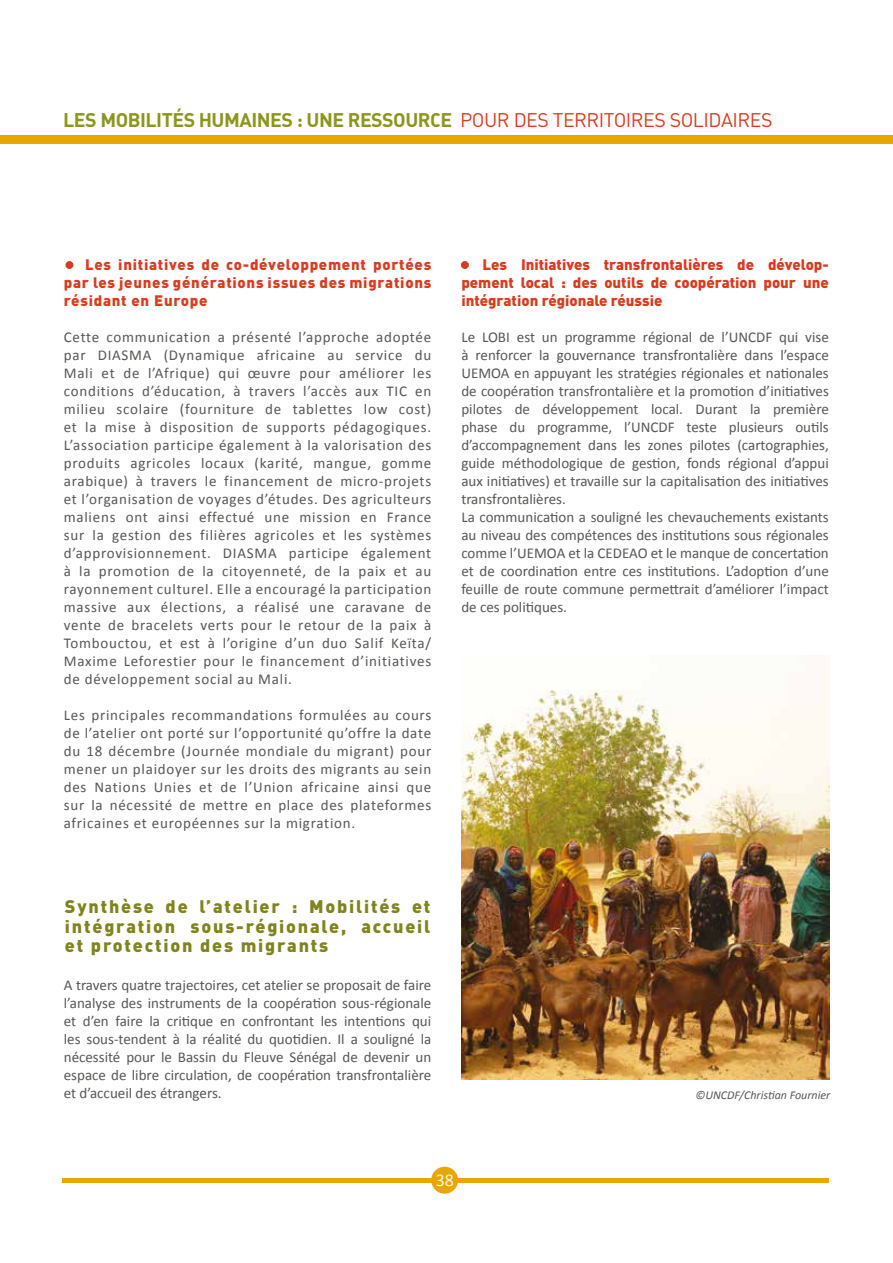
<style>
.page{position:relative;width:893px;height:1263px;background:#fff}
.page>*{position:absolute;margin:0;border:0;box-sizing:border-box;transform-origin:0 0}
.t1{font:19.5px "DIN Bold Alternate";letter-spacing:-.025em;color:#8c961c}
.t2{font:900 18px/19.5px "DIN";letter-spacing:.1em;color:#80841e;text-align:justify}
.t3{font:18px "Calibri";color:#fff}
.t4{font:15px/18px "Calibri";color:#575756;text-align:justify}
.t5{font:900 15px/18px "DIN";letter-spacing:.01em;color:#d73c1f;text-align:justify}
.t6{font:italic 12px "Calibri";color:#575756}
.s1{font-family:"DIN";color:#d73c1f}
</style>
<div class="page">
<div style="left:65px;top:261px;width:8px;height:8px;border:3px solid #d73c1f;border-radius:50%"></div>
<div style="left:461px;top:261px;width:8px;height:8px;border:3px solid #d73c1f;border-radius:50%"></div>
<img style="left:462px;top:672px;width:368px;height:408px">
<hr style="left:63px;top:1178px;width:830px;height:4px;background:#e8a600">
<div style="left:431px;top:1167px;width:27px;height:27px;background:#e8a600;border-radius:50%"></div>
<div style="left:829px;top:1167px;width:64px;height:96px;background:#fff"></div>
<div style="left:0;top:135px;width:893px;height:9px;background:#e8a600"></div>
<h1 class="t1" style="left:63px;top:107px;width:711px">LES MOBILITÉS HUMAINES : UNE RESSOURCE <span class="s1">POUR DES TERRITOIRES SOLIDAIRES</span></h1>
<p class="t5" style="left:64px;top:255px;width:369px">• Les initiatives de co-développement portées par les jeunes générations issues des migrations résidant en Europe</p>
<p class="t4" style="left:64px;top:327px;width:369px">Cette communication a présenté l’approche adoptée par DIASMA (Dynamique africaine au service du Mali et de l’Afrique) qui œuvre pour améliorer les conditions d’éducation, à travers l’accès aux TIC en milieu scolaire (fourniture de tablettes low cost) et la mise à disposition de supports pédagogiques.<br>L’association participe également à la valorisation des produits agricoles locaux (karité, mangue, gomme arabique) à travers le financement de micro-projets et l’organisation de voyages d’études. Des agriculteurs maliens ont ainsi effectué une mission en France sur la gestion des filières agricoles et les systèmes d’approvisionnement. DIASMA participe également à la promotion de la citoyenneté, de la paix et au rayonnement culturel. Elle a encouragé la participation massive aux élections, a réalisé une caravane de vente de bracelets verts pour le retour de la paix à Tombouctou, et est à l’origine d’un duo Salif Keïta/ Maxime Leforestier pour le financement d’initiatives de développement social au Mali.</p>
<p class="t4" style="left:64px;top:705px;width:369px">Les principales recommandations formulées au cours de l’atelier ont porté sur l’opportunité qu’offre la date du 18 décembre (Journée mondiale du migrant) pour mener un plaidoyer sur les droits des migrants au sein des Nations Unies et de l’Union africaine ainsi que sur la nécessité de mettre en place des plateformes africaines et européennes sur la migration.</p>
<p class="t2" style="left:65px;top:896px;width:367px">Synthèse de l’atelier : Mobilités et intégration sous-régionale, accueil et protection des migrants</p>
<p class="t4" style="left:64px;top:975px;width:369px">A travers quatre trajectoires, cet atelier se proposait de faire l’analyse des instruments de la coopération sous-régionale et d’en faire la critique en confrontant les intentions qui les sous-tendent à la réalité du quotidien. Il a souligné la nécessité pour le Bassin du Fleuve Sénégal de devenir un espace de libre circulation, de coopération transfrontalière et d’accueil des étrangers.</p>
<p class="t5" style="left:461px;top:255px;width:369px">• Les Initiatives transfrontalières de dévelop&shy;pement local : des outils de coopération pour une intégration régionale réussie</p>
<p class="t4" style="left:461px;top:327px;width:369px;text-align:left">Le LOBI est un programme régional de l’UNCDF qui vise à renforcer la gouvernance transfrontalière dans l’espace UEMOA en appuyant les stratégies régionales et nationales de coopération transfrontalière et la promotion d’initiatives pilotes de développement local. Durant la première phase du programme, l’UNCDF teste plusieurs outils d’accompagnement dans les zones pilotes (cartographies, guide méthodologique de gestion, fonds régional d’appui aux initiatives) et travaille sur la capitalisation des initiatives transfrontalières.<br>La communication a souligné les chevauchements existants au niveau des compétences des institutions sous régionales comme l’UEMOA et la CEDEAO et le manque de concertation et de coordination entre ces institutions. L’adoption d’une feuille de route commune permettrait d’améliorer l’impact de ces politiques.</p>
<p class="t6" style="left:695px;top:1088px;width:136px">©UNCDF/Christian Fournier</p>
<p class="t3" style="left:436px;top:1169px;width:20px">38</p>
</div>
